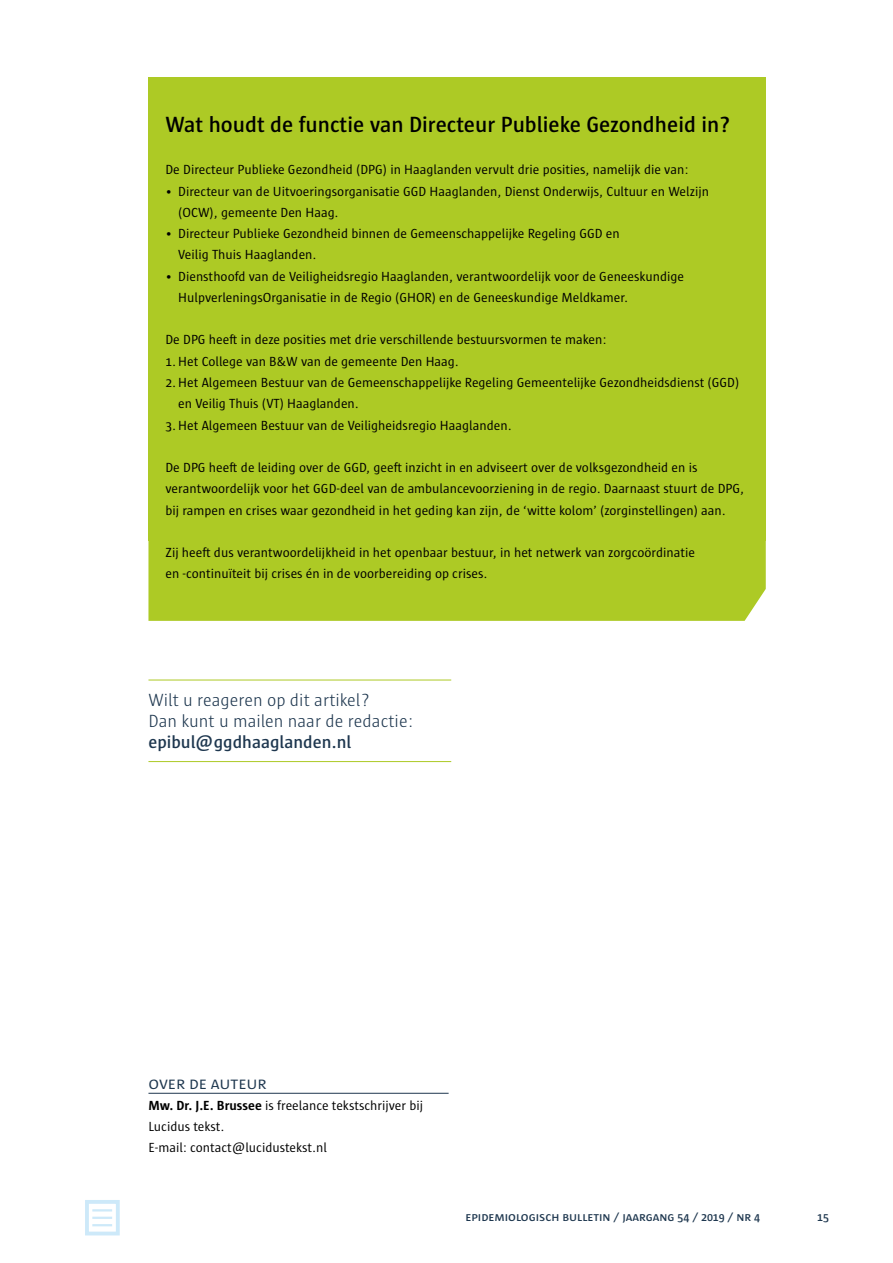
<style>
.page{position:relative;width:893px;height:1263px;background:#fff}
.page>*{position:absolute;margin:0;border:0;box-sizing:border-box;transform-origin:0 0}
.Kader_kop1_H1{font:600 22.5px "Sun";color:#000}
.Wilt_u_reageren_H5{font:300 18px/21.3px "Sun";color:#1e374f}
.Over_de_auteurs_kop{font:16.5px "Sun";color:#1e374f}
.Broodtekst_p{font:13.5px/21.3px "Sun";color:#000}
.t1{font:600 12px "Sun";color:#1e374f}
.s1{font-weight:600}
.s2{font-weight:700}
</style>
<div class="page">
<div style="left:148px;top:77px;width:618px;height:464px;background:#adca25"></div>
<div style="left:148px;top:541px;width:618px;height:80px;background:#adca25"></div>
<hr style="left:148px;top:1093px;width:301px;height:1px;background:#1e374f">
<hr style="left:148px;top:680px;width:303px;height:1px;background:#adca25">
<hr style="left:148px;top:761px;width:303px;height:1px;background:#adca25">
<div style="left:85px;top:1200px;width:35px;height:35px;border:4px solid #cde9f9"></div>
<hr style="left:92px;top:1209px;width:20px;height:2px;background:#cde9f9">
<hr style="left:92px;top:1217px;width:20px;height:2px;background:#cde9f9">
<hr style="left:92px;top:1224px;width:20px;height:2px;background:#cde9f9">
<h1 class="Kader_kop1_H1" style="left:165px;top:112px;width:567px">Wat houdt de functie van Directeur Publieke Gezondheid in?</h1>
<p class="Broodtekst_p" style="left:165px;top:159px;width:524px">De Directeur Publieke Gezondheid (DPG) in Haaglanden vervult drie posities, namelijk die van:</p>
<p class="Broodtekst_p" style="left:178px;top:180px;width:532px;text-indent:-13px">• Directeur van de Uitvoeringsorganisatie GGD Haaglanden, Dienst Onderwijs, Cultuur en Welzijn (OCW), gemeente Den Haag.</p>
<p class="Broodtekst_p" style="left:178px;top:223px;width:443px;text-indent:-13px">• Directeur Publieke Gezondheid binnen de Gemeenschappelijke Regeling GGD en<br>Veilig Thuis Haaglanden.</p>
<p class="Broodtekst_p" style="left:178px;top:265px;width:507px;text-indent:-13px">• Diensthoofd van de Veiligheidsregio Haaglanden, verantwoordelijk voor de Geneeskundige<br>HulpverleningsOrganisatie in de Regio (GHOR) en de Geneeskundige Meldkamer.</p>
<p class="Broodtekst_p" style="left:165px;top:329px;width:443px">De DPG heeft in deze posities met drie verschillende bestuursvormen te maken:</p>
<p class="Broodtekst_p" style="left:165px;top:350px;width:295px">1.Het College van B&amp;W van de gemeente Den Haag.</p>
<p class="Broodtekst_p" style="left:178px;top:372px;width:562px;text-indent:-13px">2.Het Algemeen Bestuur van de Gemeenschappelijke Regeling Gemeentelijke Gezondheidsdienst (GGD) en Veilig Thuis (VT) Haaglanden.</p>
<p class="Broodtekst_p" style="left:165px;top:414px;width:348px">3.Het Algemeen Bestuur van de Veiligheidsregio Haaglanden.</p>
<p class="Broodtekst_p" style="left:165px;top:457px;width:580px">De DPG heeft de leiding over de GGD, geeft inzicht in en adviseert over de volksgezondheid en is verantwoordelijk voor het GGD-deel van de ambulancevoorziening in de regio. Daarnaast stuurt de DPG, bij rampen en crises waar gezondheid in het geding kan zijn, de ‘witte kolom’ (zorginstellingen) aan.</p>
<p class="Broodtekst_p" style="left:165px;top:542px;width:531px">Zij heeft dus verantwoordelijkheid in het openbaar bestuur, in het netwerk van zorgcoördinatie en -continuïteit bij crises én in de voorbereiding op crises.</p>
<h5 class="Wilt_u_reageren_H5" style="left:148px;top:689px;width:266px">Wilt u reageren op dit artikel?<br>Dan kunt u mailen naar de redactie: <span class="s1">epibul@ggdhaaglanden.nl</span></h5>
<h5 class="Over_de_auteurs_kop" style="left:148px;top:1074px;width:120px">over de auteur</h5>
<p class="Broodtekst_p" style="left:148px;top:1094px;width:276px"><span class="s2">Mw. Dr. J.E. Brussee</span> is freelance tekstschrijver bij<br>Lucidus tekst.</p>
<p class="Broodtekst_p" style="left:148px;top:1137px;width:180px">E-mail: contact@lucidustekst.nl</p>
<p class="t1" style="left:466px;top:1210px;width:296px">epidemiologisch bulletin / jaargang 54 / 2019 / nr 4</p>
<p class="t1" style="left:817px;top:1210px;width:13px">15</p>
</div>
